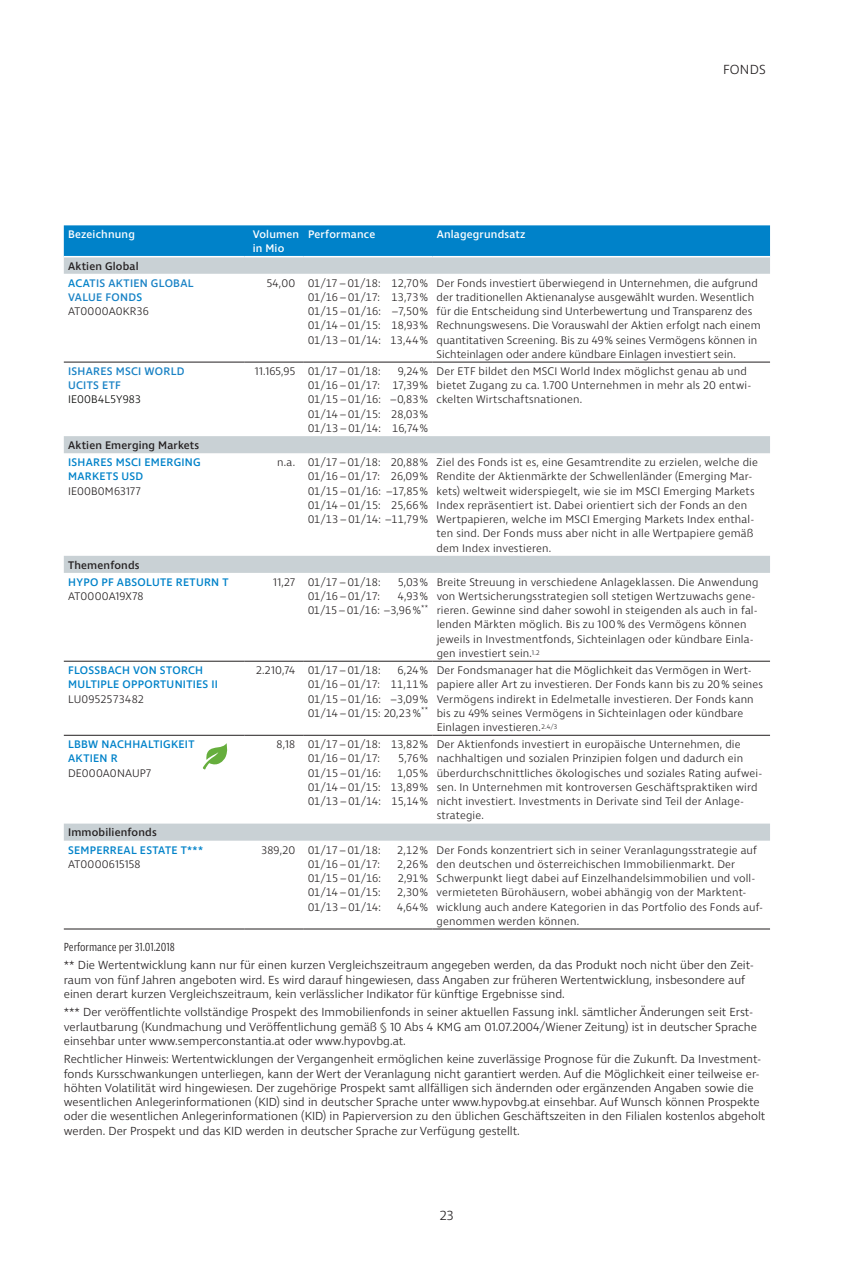
<style>
.page{position:relative;width:851px;height:1263px;background:#fff}
.page>*{position:absolute;margin:0;border:0;box-sizing:border-box;transform-origin:0 0}
.t1{font:300 13.5px "Ingra";letter-spacing:.02em;color:#231f20}
.t2{font:300 12px/14.2px "Ingra";color:#231f20}
.t3{font:300 12px "Ingra Cd";color:#231f20}
.t4{font:300 11.25px/14.2px "Ingra";letter-spacing:.015em;color:#231f20}
.t5{font:500 11.25px/14.2px "Ingra";letter-spacing:.025em;color:#0082c9}
.t6{font:500 11.25px/17.1px "Ingra";letter-spacing:.025em;color:#1982c5}
.t7{font:500 11.25px/14.2px "Ingra";letter-spacing:.015em;color:#fff}
.t8{font:500 11.25px "Ingra";letter-spacing:.015em;color:#231f20}
.t9{font:300 11.25px/14.2px "Ingra";letter-spacing:-.005em;color:#231f20}
.t10{font:300 11.25px/14.2px "Ingra";letter-spacing:-.01em;color:#231f20;text-align:right}
.t11{font:300 11.25px "Ingra";letter-spacing:.015em;color:#040503}
.s1{color:#231f20}
.s2{color:#0082c9}
.s3{font-weight:500;color:#1982c5}
.s4{font-weight:500;color:#0082c9}
</style>
<div class="page">
<div style="left:64px;top:225px;width:706px;height:31px;background:#0082c9"></div>
<svg style="left:64px;top:257px;width:706px;height:584px"></svg>
<hr style="left:64px;top:362px;width:180px;height:1px;background:#231f20">
<hr style="left:244px;top:362px;width:60px;height:1px;background:#231f20">
<hr style="left:304px;top:362px;width:128px;height:1px;background:#231f20">
<hr style="left:432px;top:362px;width:337px;height:1px;background:#231f20">
<hr style="left:64px;top:661px;width:180px;height:1px;background:#231f20">
<hr style="left:244px;top:661px;width:60px;height:1px;background:#231f20">
<hr style="left:304px;top:661px;width:128px;height:1px;background:#231f20">
<hr style="left:432px;top:661px;width:337px;height:1px;background:#231f20">
<hr style="left:64px;top:735px;width:180px;height:1px;background:#231f20">
<hr style="left:244px;top:735px;width:60px;height:1px;background:#231f20">
<hr style="left:304px;top:735px;width:128px;height:1px;background:#231f20">
<hr style="left:432px;top:735px;width:337px;height:1px;background:#231f20">
<hr style="left:64px;top:929px;width:180px;height:1px;background:#231f20">
<hr style="left:244px;top:929px;width:60px;height:1px;background:#231f20">
<hr style="left:304px;top:929px;width:128px;height:1px;background:#231f20">
<hr style="left:432px;top:929px;width:337px;height:1px;background:#231f20">
<svg style="left:203px;top:743px;width:25px;height:27px"></svg>
<p class="t1" style="left:723px;top:61px;width:44px">FONDS</p>
<p class="t7" style="left:68px;top:228px;width:68px">Bezeichnung</p>
<p class="t7" style="left:253px;top:228px;width:48px">Volumen in Mio</p>
<p class="t7" style="left:308px;top:228px;width:69px">Performance</p>
<p class="t7" style="left:436px;top:228px;width:90px">Anlagegrundsatz</p>
<p class="t6" style="left:68px;top:258px;width:127px"><span class="s1">Aktien Global<br></span><span class="s2">ACA</span>TIS AKTIEN GLOBAL</p>
<p class="t4" style="left:68px;top:290px;width:82px"><span class="s3">VALUE FOND</span><span class="s4">S<br></span>AT0000A0KR36</p>
<p class="t4" style="left:308px;top:276px;width:122px;text-align:justify;text-indent:-41px">54,00 01/17–01/18: 12,70% 01/16–01/17: 13,73% 01/15–01/16: –7,50% 01/14–01/15: 18,93% 01/13–01/14: 13,44%</p>
<p class="t4" style="left:436px;top:276px;width:325px">Der Fonds investiert überwiegend in Unternehmen, die aufgrund der traditionellen Aktienanalyse ausgewählt wurden. Wesentlich für die Entscheidung sind Unterbewertung und Transparenz des Rechnungswesens. Die Vorauswahl der Aktien erfolgt nach einem quantitativen Screening. Bis zu 49% seines Vermögens können in Sichteinlagen oder andere kündbare Einlagen investiert sein.</p>
<p class="t6" style="left:68px;top:365px;width:118px;line-height:14.2px">ISHARES MSCI WORLD<br>UCITS ETF</p>
<p class="t11" style="left:68px;top:393px;width:74px">IE00B4L5Y983</p>
<p class="t8" style="left:68px;top:438px;width:133px">Aktien Emerging Markets</p>
<p class="t5" style="left:68px;top:456px;width:134px">ISHARES MSCI EMERGING<br>MARKETS USD</p>
<p class="t4" style="left:68px;top:484px;width:74px">IE00B0M63177</p>
<p class="t8" style="left:68px;top:558px;width:73px">Themenfonds</p>
<p class="t5" style="left:68px;top:575px;width:162px">HYPO PF ABSOLUTE RETURN T</p>
<p class="t4" style="left:68px;top:590px;width:77px">AT0000A19X78</p>
<p class="t5" style="left:68px;top:664px;width:151px">FLOSSBACH VON STORCH<br>MULTIPLE OPPORTUNITIES II</p>
<p class="t4" style="left:68px;top:692px;width:77px">LU0952573482</p>
<p class="t5" style="left:68px;top:738px;width:128px">LBBW NACHHALTIGKEIT<br>AKTIEN R</p>
<p class="t4" style="left:68px;top:766px;width:85px">DE000A0NAUP7</p>
<p class="t8" style="left:68px;top:826px;width:90px">Immobilienfonds</p>
<p class="t5" style="left:68px;top:843px;width:136px">SEMPERREAL ESTATE T***</p>
<p class="t4" style="left:68px;top:857px;width:74px">AT0000615158</p>
<p class="t4" style="left:255px;top:365px;width:127px">11.165,95 01/17–01/18:</p>
<p class="t4" style="left:308px;top:365px;width:122px;text-align:justify;text-indent:90px">9,24% 01/16–01/17: 17,39% 01/15–01/16: –0,83% 01/14–01/15: 28,03% 01/13–01/14: 16,74%</p>
<p class="t4" style="left:436px;top:365px;width:316px">Der ETF bildet den MSCI World Index möglichst genau ab und bietet Zugang zu ca. 1.700 Unternehmen in mehr als 20 entwi&shy;ckelten Wirtschaftsnationen.</p>
<p class="t4" style="left:308px;top:456px;width:122px;text-align:justify;text-indent:-31px">n.a. 01/17–01/18: 20,88% 01/16–01/17: 26,09% 01/15–01/16: –17,85% 01/14–01/15: 25,66% 01/13–01/14: –11,79%</p>
<p class="t4" style="left:436px;top:456px;width:323px">Ziel des Fonds ist es, eine Gesamtrendite zu erzielen, welche die Rendite der Aktienmärkte der Schwellenländer (Emerging Mar&shy;kets) weltweit widerspiegelt, wie sie im MSCI Emerging Markets Index repräsentiert ist. Dabei orientiert sich der Fonds an den Wertpapieren, welche im MSCI Emerging Markets Index enthal&shy;ten sind. Der Fonds muss aber nicht in alle Wertpapiere gemäß dem Index investieren.</p>
<p class="t4" style="left:273px;top:575px;width:109px">11,27 01/17–01/18:</p>
<p class="t4" style="left:397px;top:575px;width:32px">5,03%</p>
<p class="t4" style="left:308px;top:590px;width:73px">01/16–01/17:</p>
<p class="t10" style="left:308px;top:590px;width:122px">4,93%<br>01/15–01/16: –3,96%<sup>**</sup></p>
<p class="t4" style="left:436px;top:575px;width:323px">Breite Streuung in verschiedene Anlageklassen. Die Anwendung von Wertsicherungsstrategien soll stetigen Wertzuwachs gene&shy;rieren. Gewinne sind daher sowohl in steigenden als auch in fal&shy;lenden Märkten möglich. Bis zu 100% des Vermögens können jeweils in Investmentfonds, Sichteinlagen oder kündbare Einla&shy;gen investiert sein.<sup>1.2</sup></p>
<p class="t4" style="left:256px;top:664px;width:126px">2.210,74 01/17–01/18:</p>
<p class="t4" style="left:308px;top:664px;width:122px;text-align:justify;text-indent:89px">6,24% 01/16–01/17: 11,11% 01/15–01/16: –3,09% 01/14–01/15: 20,23%<sup>**</sup></p>
<p class="t4" style="left:436px;top:664px;width:328px">Der Fondsmanager hat die Möglichkeit das Vermögen in Wert&shy;papiere aller Art zu investieren. Der Fonds kann bis zu 20% seines Vermögens indirekt in Edelmetalle investieren. Der Fonds kann bis zu 49% seines Vermögens in Sichteinlagen oder kündbare Einlagen investieren.<sup>2.4/3</sup></p>
<p class="t9" style="left:308px;top:738px;width:122px;text-indent:-31px">8,18 01/17–01/18: 13,82%<br>01/16–01/17:</p>
<p class="t4" style="left:398px;top:752px;width:31px">5,76%</p>
<p class="t4" style="left:308px;top:766px;width:74px">01/15–01/16:</p>
<p class="t4" style="left:308px;top:766px;width:122px;text-align:justify;text-indent:89px">1,05% 01/14–01/15: 13,89% 01/13–01/14: 15,14%</p>
<p class="t4" style="left:261px;top:843px;width:120px">389,20 01/17–01/18:</p>
<p class="t4" style="left:397px;top:843px;width:32px">2,12%</p>
<p class="t4" style="left:308px;top:857px;width:73px">01/16–01/17:</p>
<p class="t4" style="left:397px;top:857px;width:32px">2,26%</p>
<p class="t4" style="left:308px;top:872px;width:74px">01/15–01/16:</p>
<p class="t4" style="left:397px;top:872px;width:32px">2,91%</p>
<p class="t4" style="left:308px;top:886px;width:74px">01/14–01/15:</p>
<p class="t4" style="left:397px;top:886px;width:32px">2,30%</p>
<p class="t4" style="left:308px;top:900px;width:74px">01/13–01/14:</p>
<p class="t4" style="left:397px;top:900px;width:32px">4,64%</p>
<p class="t4" style="left:436px;top:738px;width:327px">Der Aktienfonds investiert in europäische Unternehmen, die nachhaltigen und sozialen Prinzipien folgen und dadurch ein überdurchschnittliches ökologisches und soziales Rating aufwei&shy;sen. In Unternehmen mit kontroversen Geschäftspraktiken wird nicht investiert. Investments in Derivate sind Teil der Anlage&shy;strategie.</p>
<p class="t4" style="left:436px;top:843px;width:328px">Der Fonds konzentriert sich in seiner Veranlagungsstrategie auf den deutschen und österreichischen Immobilienmarkt. Der Schwerpunkt liegt dabei auf Einzelhandelsimmobilien und voll&shy;vermieteten Bürohäusern, wobei abhängig von der Marktent&shy;wicklung auch andere Kategorien in das Portfolio des Fonds auf&shy;genommen werden können.</p>
<p class="t3" style="left:64px;top:939px;width:112px">Performance per 31.01.2018</p>
<p class="t2" style="left:64px;top:959px;width:691px">** Die Wertentwicklung kann nur für einen kurzen Vergleichszeitraum angegeben werden, da das Produkt noch nicht über den Zeit&shy;raum von fünf Jahren angeboten wird. Es wird darauf hingewiesen, dass Angaben zur früheren Wertentwicklung, insbesondere auf einen derart kurzen Vergleichszeitraum, kein verlässlicher Indikator für künftige Ergebnisse sind.</p>
<p class="t2" style="left:64px;top:1006px;width:694px">*** Der veröffentlichte vollständige Prospekt des Immobilienfonds in seiner aktuellen Fassung inkl. sämtlicher Änderungen seit Erst&shy;verlautbarung (Kundmachung und Veröffentlichung gemäß § 10 Abs 4 KMG am 01.07.2004/Wiener Zeitung) ist in deutscher Sprache einsehbar unter www.semperconstantia.at oder www.hypovbg.at.</p>
<p class="t2" style="left:64px;top:1053px;width:703px">Rechtlicher Hinweis: Wertentwicklungen der Vergangenheit ermöglichen keine zuverlässige Prognose für die Zukunft. Da Investment&shy;fonds Kursschwankungen unterliegen, kann der Wert der Veranlagung nicht garantiert werden. Auf die Möglichkeit einer teilweise er&shy;höhten Volatilität wird hingewiesen. Der zugehörige Prospekt samt allfälligen sich ändernden oder ergänzenden Angaben sowie die wesentlichen Anlegerinformationen (KID) sind in deutscher Sprache unter www.hypovbg.at einsehbar. Auf Wunsch können Prospekte oder die wesentlichen Anlegerinformationen (KID) in Papierversion zu den üblichen Geschäftszeiten in den Filialen kostenlos abgeholt werden. Der Prospekt und das KID werden in deutscher Sprache zur Verfügung gestellt.</p>
<p class="t1" style="left:440px;top:1207px;width:15px">23</p>
</div>
